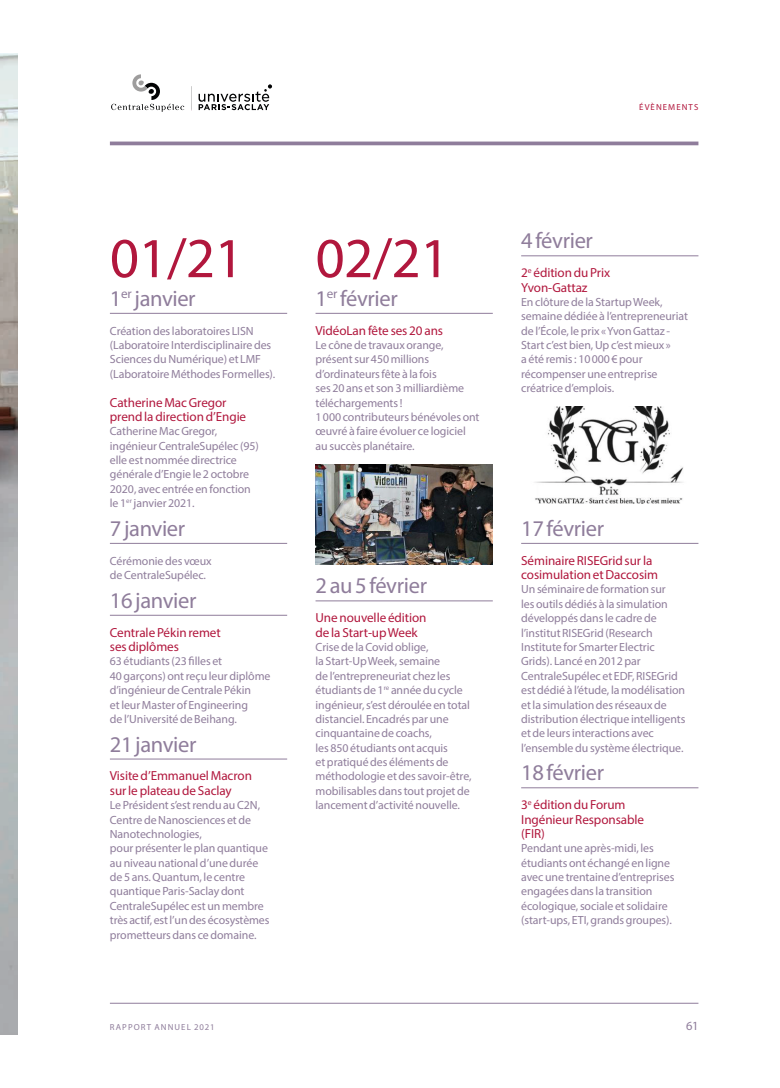
<style>
.page{position:relative;width:780px;height:1088px;background:#fff}
.page>*{position:absolute;margin:0;border:0;box-sizing:border-box;transform-origin:0 0}
.t1{font:56.88px "Myriad Pro";letter-spacing:-.01em;color:#b1173d}
.t2{font:22.5px "Myriad Pro";letter-spacing:-.015em;color:#8f7d9b}
.t3{font:13.12px/14.4px "Myriad Pro";letter-spacing:-.005em;color:#b1173d}
.t4{font:12.5px "Myriad Pro";color:#8f7d9b}
.t5{font:11.88px/14.4px "Myriad Pro";letter-spacing:-.005em;color:#8f7d9b}
.t6{font:8.75px "Myriad Pro";letter-spacing:.125em;color:#8f7d9b}
.t7{font:8.75px "Myriad Pro";letter-spacing:.125em;color:#b1173d}
</style>
<div class="page">
<hr style="left:110px;top:1003px;width:588px;height:1px;background:#8f7d9b">
<svg style="left:111px;top:74px;width:73px;height:38px"></svg>
<svg style="left:198px;top:84px;width:74px;height:26px"></svg>
<svg style="left:191px;top:87px;width:1px;height:24px"></svg>
<hr style="left:110px;top:142px;width:588px;height:3px;background:#8f7d9b">
<img style="left:0;top:53px;width:18px;height:982px">
<hr style="left:110px;top:313px;width:177px;height:1px;background:#8f7d9b">
<hr style="left:110px;top:543px;width:177px;height:1px;background:#8f7d9b">
<hr style="left:110px;top:615px;width:177px;height:1px;background:#8f7d9b">
<hr style="left:110px;top:759px;width:177px;height:1px;background:#8f7d9b">
<hr style="left:315px;top:313px;width:178px;height:1px;background:#8f7d9b">
<hr style="left:315px;top:600px;width:178px;height:1px;background:#8f7d9b">
<img style="left:315px;top:464px;width:178px;height:101px">
<hr style="left:521px;top:255px;width:177px;height:1px;background:#8f7d9b">
<hr style="left:521px;top:543px;width:177px;height:1px;background:#8f7d9b">
<hr style="left:521px;top:787px;width:177px;height:1px;background:#8f7d9b">
<img style="left:534px;top:407px;width:150px;height:96px">
<p class="t7" style="left:639px;top:102px;width:61px">ÉVÈNEMENTS</p>
<h1 class="t1" style="left:110px;top:223px;width:135px">01/21</h1>
<h2 class="t2" style="left:110px;top:284px;width:87px">1<sup>er</sup> janvier</h2>
<p class="t5" style="left:110px;top:323px;width:167px">Création des laboratoires LISN (Laboratoire Interdisciplinaire des Sciences du Numérique) et LMF (Laboratoire Méthodes Formelles).</p>
<p class="t3" style="left:110px;top:395px;width:138px">Catherine Mac Gregor prend la direction d’Engie</p>
<p class="t5" style="left:110px;top:424px;width:150px">Catherine Mac Gregor, ingénieur CentraleSupélec (95) elle est nommée directrice générale d’Engie le 2 octobre<br>2020, avec entrée en fonction le 1<sup>er</sup> janvier 2021.</p>
<h2 class="t2" style="left:110px;top:514px;width:77px">7 janvier</h2>
<p class="t5" style="left:110px;top:553px;width:103px">Cérémonie des vœux de CentraleSupélec.</p>
<h2 class="t2" style="left:110px;top:586px;width:88px">16 janvier</h2>
<p class="t3" style="left:110px;top:625px;width:112px">Centrale Pékin remet ses diplômes</p>
<p class="t5" style="left:110px;top:654px;width:162px">63 étudiants (23 filles et<br>40 garçons) ont reçu leur diplôme d’ingénieur de Centrale Pékin<br>et leur Master of Engineering<br>de l’Université de Beihang.</p>
<h2 class="t2" style="left:110px;top:730px;width:88px">21 janvier</h2>
<p class="t3" style="left:110px;top:768px;width:143px">Visite d’Emmanuel Macron sur le plateau de Saclay</p>
<p class="t5" style="left:110px;top:798px;width:161px">Le Président s’est rendu au C2N,<br>Centre de Nanosciences et de<br>Nanotechnologies,<br>pour présenter le plan quantique au niveau national d’une durée de 5 ans. Quantum, le centre quantique Paris-Saclay dont<br>CentraleSupélec est un membre très actif, est l’un des écosystèmes prometteurs dans ce domaine.</p>
<h1 class="t1" style="left:315px;top:223px;width:135px">02/21</h1>
<h2 class="t2" style="left:315px;top:284px;width:84px">1<sup>er</sup> février</h2>
<p class="t3" style="left:315px;top:323px;width:129px">VidéoLan fête ses 20 ans</p>
<p class="t5" style="left:315px;top:338px;width:165px">Le cône de travaux orange, présent sur 450 millions d’ordinateurs fête à la fois<br>ses 20 ans et son 3 milliardième téléchargements !<br>1000 contributeurs bénévoles ont œuvré à faire évoluer ce logiciel au succès planétaire.</p>
<h2 class="t2" style="left:315px;top:572px;width:113px">2 au 5 février</h2>
<p class="t3" style="left:315px;top:610px;width:112px">Une nouvelle édition de la Start-up Week</p>
<p class="t5" style="left:315px;top:640px;width:157px">Crise de la Covid oblige,<br>la Start-Up Week, semaine<br>de l’entrepreneuriat chez les étudiants de 1<sup>re</sup> année du cycle ingénieur, s’est déroulée en total distanciel. Encadrés par une cinquantaine de coachs,<br>les 850 étudiants ont acquis<br>et pratiqué des éléments de méthodologie et des savoir-être, mobilisables dans tout projet de lancement d’activité nouvelle.</p>
<h2 class="t2" style="left:521px;top:227px;width:73px">4 février</h2>
<p class="t3" style="left:521px;top:265px;width:91px">2<sup>e</sup> édition du Prix<br>Yvon-Gattaz</p>
<p class="t5" style="left:521px;top:295px;width:168px">En clôture de la Startup Week, semaine dédiée à l’entrepreneuriat de l’École, le prix «Yvon Gattaz -<br>Start c’est bien, Up c’est mieux »<br>a été remis : 10000€ pour récompenser une entreprise créatrice d’emplois.</p>
<h2 class="t2" style="left:521px;top:514px;width:84px">17 février</h2>
<p class="t3" style="left:521px;top:553px;width:138px">Séminaire RISEGrid sur la cosimulation et Daccosim</p>
<p class="t5" style="left:521px;top:582px;width:166px">Un séminaire de formation sur<br>les outils dédiés à la simulation développés dans le cadre de l’institut RISEGrid (Research<br>Institute for Smarter Electric<br>Grids). Lancé en 2012 par<br>CentraleSupélec et EDF, RISEGrid est dédié à l’étude, la modélisation et la simulation des réseaux de distribution électrique intelligents et de leurs interactions avec l’ensemble du système électrique.</p>
<h2 class="t2" style="left:521px;top:759px;width:84px">18 février</h2>
<p class="t3" style="left:521px;top:797px;width:124px">3<sup>e</sup> édition du Forum<br>Ingénieur Responsable (FIR)</p>
<p class="t5" style="left:521px;top:841px;width:155px">Pendant une après-midi, les étudiants ont échangé en ligne avec une trentaine d’entreprises engagées dans la transition écologique, sociale et solidaire (start-ups, ETI, grands groupes).</p>
<p class="t6" style="left:110px;top:1021px;width:106px">RAPPORT ANNUEL 2021</p>
<p class="t4" style="left:686px;top:1017px;width:14px">61</p>
</div>
